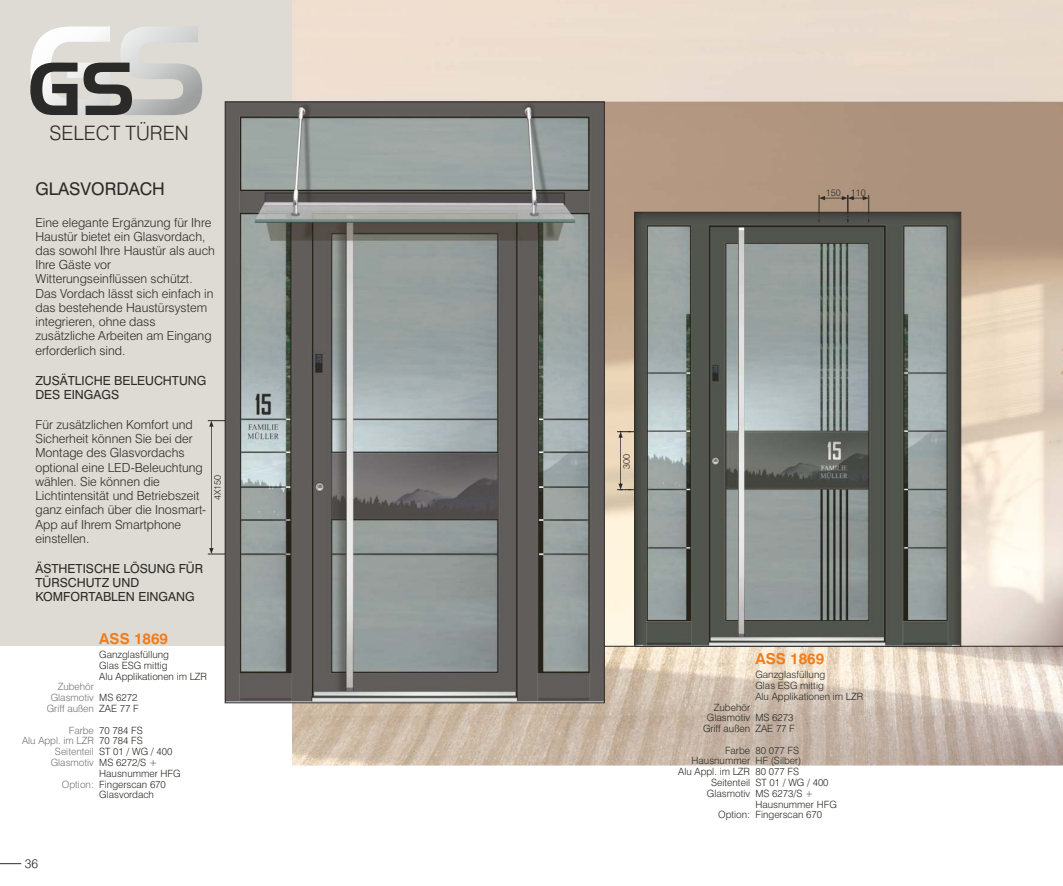
<style>
.page{position:relative;width:1063px;height:886px;background:#fff}
.page>*{position:absolute;margin:0;border:0;box-sizing:border-box;transform-origin:0 0}
.t1{font:300 19.88px "Swiss 721 BT";color:#2a2b28}
.t2{font:17.5px "Swiss 721 BT";color:#2a2b28}
.t3{font:700 15px "Swiss 721 BT";color:#f17c1a}
.t4{font:300 12.5px/14.2px "Swiss 721 BT";color:#2a2b28}
.t5{font:12.5px/14.2px "Swiss 721 BT";color:#2a2b28}
.t6{font:300 10px/10.8px "Swiss 721 BT";color:#2a2b28}
.t7{font:300 10px/10.8px "Swiss 721 BT";color:#737473;text-align:right}
.t8{font:300 9.38px "Swiss 721 BT";color:#2a2b28}
</style>
<div class="page">
<div style="left:0;top:0;width:292px;height:646px;background:#dedad4"></div>
<img style="left:292px;top:0;width:771px;height:765px">
<hr style="left:533px;top:646px;width:530px;height:1px;background:#2a2b28">
<svg style="left:0;top:863px;width:21px;height:1px"></svg>
<img style="left:643px;top:221px;width:310px;height:423px">
<img style="left:953px;top:221px;width:6px;height:423px">
<div style="left:643px;top:214px;width:316px;height:7px;background:#4b4c47"></div>
<div style="left:637px;top:214px;width:6px;height:430px;background:#4b4d47"></div>
<div style="left:635px;top:212px;width:326px;height:434px;border:1px solid #2a2b28"></div>
<img style="left:227px;top:104px;width:376px;height:597px">
<svg style="left:617px;top:431px;width:18px;height:59px"></svg>
<svg style="left:819px;top:195px;width:50px;height:27px"></svg>
<svg style="left:30px;top:26px;width:172px;height:89px;background:#b8b7b4"></svg>
<svg style="left:208px;top:420px;width:18px;height:135px;background:#c6c3bd"></svg>
<p class="t1" style="left:50px;top:125px;width:141px">SELECT TÜREN</p>
<p class="t2" style="left:35px;top:182px;width:131px">GLASVORDACH</p>
<p class="t4" style="left:35px;top:216px;width:181px">Eine elegante Ergänzung für Ihre<br>Haustür bietet ein Glasvordach, das sowohl Ihre Haustür als auch<br>Ihre Gäste vor<br>Witterungseinflüssen schützt.<br>Das Vordach lässt sich einfach in das bestehende Haustürsystem integrieren, ohne dass zusätzliche Arbeiten am Eingang erforderlich sind.</p>
<p class="t5" style="left:35px;top:374px;width:173px">ZUSÄTLICHE BELEUCHTUNG<br>DES EINGAGS</p>
<p class="t4" style="left:35px;top:418px;width:172px">Für zusätzlichen Komfort und<br>Sicherheit können Sie bei der<br>Montage des Glasvordachs optional eine LED-Beleuchtung wählen. Sie können die<br>Lichtintensität und Betriebszeit ganz einfach über die Inosmart-<br>App auf Ihrem Smartphone einstellen.</p>
<p class="t5" style="left:35px;top:562px;width:169px">ÄSTHETISCHE LÖSUNG FÜR<br>TÜRSCHUTZ UND<br>KOMFORTABLEN EINGANG</p>
<p class="t8" style="left:214px;top:500px;width:27px;rotate:-90deg">4X150</p>
<p class="t3" style="left:99px;top:632px;width:70px">ASS 1869</p>
<p class="t6" style="left:99px;top:650px;width:109px">Ganzglasfüllung<br>Glas ESG mittig<br>Alu Applikationen im LZR</p>
<p class="t6" style="left:99px;top:693px;width:41px">MS 6272<br>ZAE 77 F</p>
<p class="t6" style="left:99px;top:726px;width:83px">70 784 FS<br>70 784 FS<br>ST 01 / WG / 400<br>MS 6272/S +<br>Hausnummer HFG<br>Fingerscan 670<br>Glasvordach</p>
<p class="t7" style="left:47px;top:682px;width:49px">Zubehör<br>Glasmotiv<br>Griff außen</p>
<p class="t7" style="left:22px;top:726px;width:73px">Farbe<br>Alu Appl. im LZR<br>Seitenteil<br>Glasmotiv</p>
<p class="t7" style="left:62px;top:779px;width:34px">Option:</p>
<p class="t4" style="left:25px;top:857px;width:15px">36</p>
<p class="t8" style="left:826px;top:189px;width:41px">150 110</p>
<p class="t8" style="left:623px;top:469px;width:16px;rotate:-90deg">300</p>
<p class="t3" style="left:755px;top:652px;width:70px">ASS 1869</p>
<p class="t6" style="left:755px;top:670px;width:109px">Ganzglasfüllung<br>Glas ESG mittig<br>Alu Applikationen im LZR</p>
<p class="t6" style="left:755px;top:713px;width:41px">MS 6273<br>ZAE 77 F</p>
<p class="t6" style="left:755px;top:746px;width:83px">80 077 FS<br>HF (Silber)<br>80 077 FS<br>ST 01 / WG / 400<br>MS 6273/S +<br>Hausnummer HFG<br>Fingerscan 670</p>
<p class="t6" style="left:703px;top:702px;width:49px;text-align:right">Zubehör<br>Glasmotiv<br>Griff außen</p>
<p class="t6" style="left:678px;top:746px;width:73px;text-align:right">Farbe<br>Hausnummer<br>Alu Appl. im LZR<br>Seitenteil<br>Glasmotiv</p>
<p class="t6" style="left:718px;top:810px;width:34px">Option:</p>
</div>
